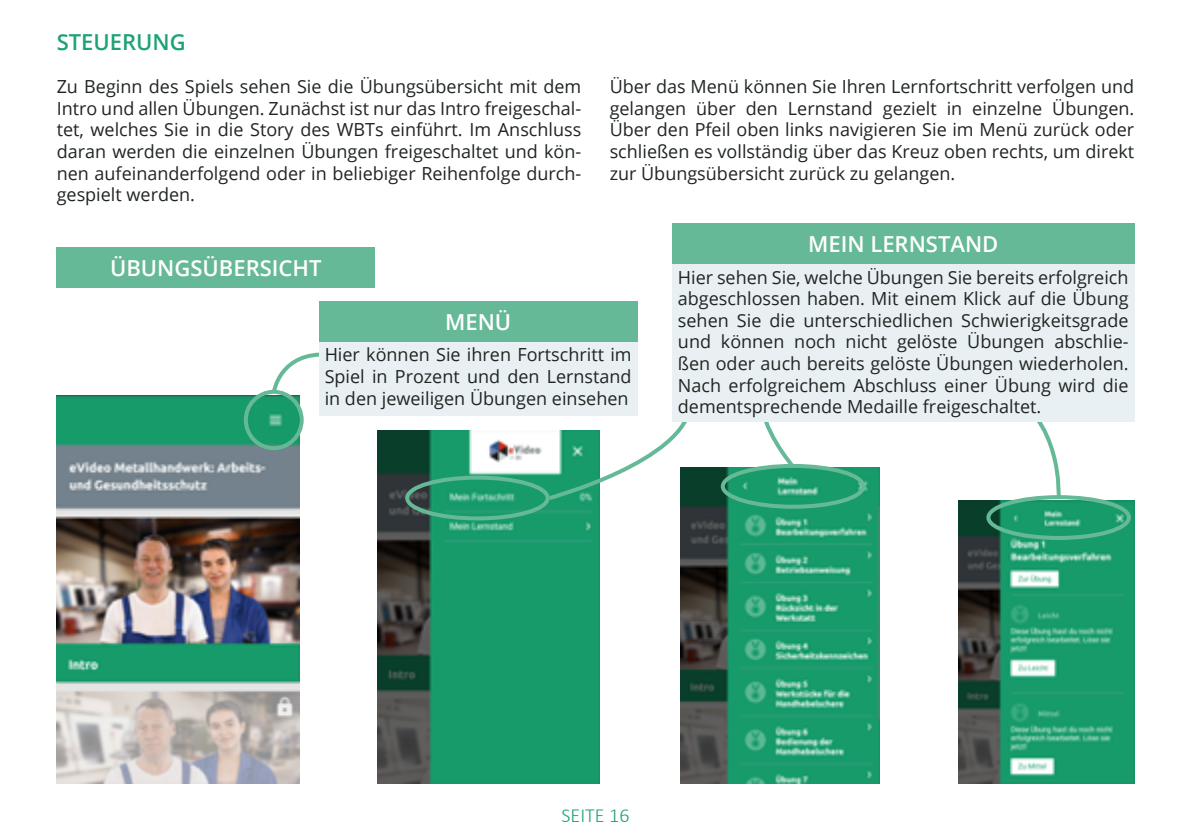
<style>
.page{position:relative;width:1191px;height:840px;background:#fff}
.page>*{position:absolute;margin:0;border:0;box-sizing:border-box;transform-origin:0 0}
.t1{font:600 22px "Open Sans";color:#fff}
.t2{font:600 22px "Open Sans";color:#1ca374}
.t3{font:300 20px "Calibri";color:#1ca374}
.t4{font:18px/21.6px "Open Sans";color:#1f2522;text-align:justify}
</style>
<div class="page">
<svg style="left:272px;top:352px;width:47px;height:44px"></svg>
<div style="left:57px;top:247px;width:318px;height:40px;background:#66b997"></div>
<div style="left:319px;top:301px;width:318px;height:41px;background:#66b997"></div>
<div style="left:319px;top:342px;width:318px;height:73px;background:#e8f0f3"></div>
<img style="left:57px;top:395px;width:242px;height:387px">
<img style="left:680px;top:467px;width:199px;height:315px">
<img style="left:958px;top:500px;width:176px;height:282px">
<img style="left:378px;top:430px;width:222px;height:352px">
<div style="left:244px;top:389px;width:60px;height:61px;border:4px solid #66b997;border-radius:50%"></div>
<div style="left:405px;top:475px;width:144px;height:45px;border:4px solid #66b997;border-radius:50%"></div>
<div style="left:721px;top:463px;width:144px;height:45px;border:4px solid #66b997;border-radius:50%"></div>
<div style="left:986px;top:495px;width:144px;height:44px;border:4px solid #66b997;border-radius:50%"></div>
<svg style="left:545px;top:400px;width:150px;height:101px"></svg>
<svg style="left:758px;top:421px;width:38px;height:48px"></svg>
<svg style="left:995px;top:421px;width:68px;height:80px"></svg>
<div style="left:672px;top:223px;width:462px;height:41px;background:#66b997"></div>
<div style="left:672px;top:264px;width:462px;height:157px;background:#e8f0f3"></div>
<p class="t2" style="left:57px;top:27px;width:131px">STEUERUNG</p>
<p class="t4" style="left:57px;top:75px;width:526px">Zu Beginn des Spiels sehen Sie die Übungsübersicht mit dem Intro und allen Übungen. Zunächst ist nur das Intro freigeschal&shy;tet, welches Sie in die Story des WBTs einführt. Im Anschluss daran werden die einzelnen Übungen freigeschaltet und kön&shy;nen aufeinanderfolgend oder in beliebiger Reihenfolge durch&shy;gespielt werden.</p>
<p class="t4" style="left:609px;top:75px;width:526px">Über das Menü können Sie Ihren Lernfortschritt verfolgen und gelangen über den Lernstand gezielt in einzelne Übungen.<br>Über den Pfeil oben links navigieren Sie im Menü zurück oder schließen es vollständig über das Kreuz oben rechts, um direkt zur Übungsübersicht zurück zu gelangen.</p>
<p class="t1" style="left:110px;top:252px;width:213px">ÜBUNGSÜBERSICHT</p>
<p class="t1" style="left:445px;top:307px;width:68px">MENÜ</p>
<p class="t4" style="left:325px;top:343px;width:308px">Hier können Sie ihren Fortschritt im Spiel in Prozent und den Lernstand in den jeweiligen Übungen einsehen</p>
<p class="t1" style="left:808px;top:229px;width:192px">MEIN LERNSTAND</p>
<p class="t4" style="left:678px;top:265px;width:452px">Hier sehen Sie, welche Übungen Sie bereits erfolgreich abgeschlossen haben. Mit einem Klick auf die Übung sehen Sie die unterschiedlichen Schwierigkeitsgrade und können noch nicht gelöste Übungen abschlie&shy;ßen oder auch bereits gelöste Übungen wiederholen.<br>Nach erfolgreichem Abschluss einer Übung wird die dementsprechende Medaille freigeschaltet.</p>
<p class="t3" style="left:561px;top:802px;width:69px">SEITE 16</p>
</div>
